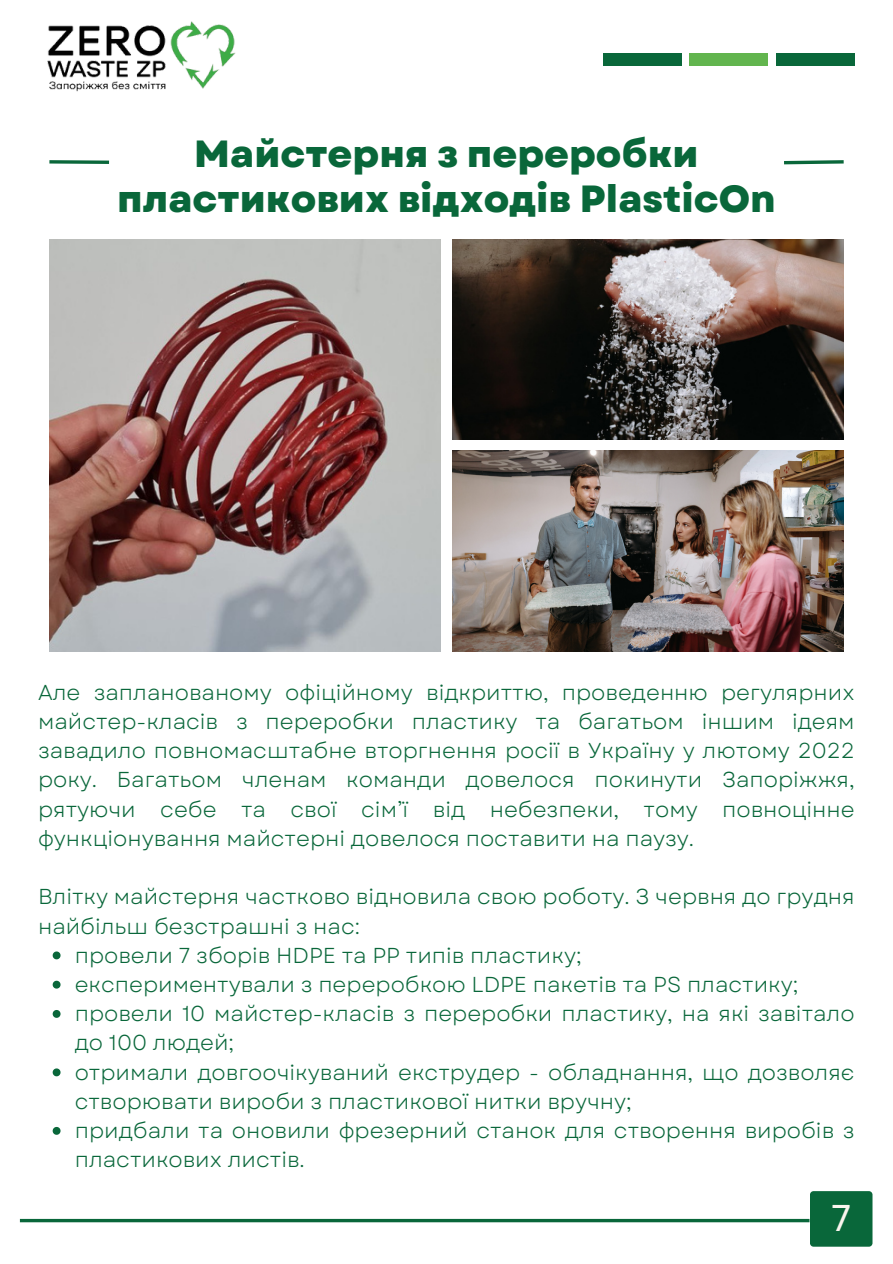
<style>
.page{position:relative;width:893px;height:1264px;background:#fff}
.page>*{position:absolute;margin:0;border:0;box-sizing:border-box;transform-origin:0 0}
.t1{font:800 37.8px/45px "Garet";color:#09673a;text-align:center}
.t2{font:37.2px "Garet";color:#faf5ee}
.t3{font:21.6px/29.2px "Garet";color:#09673a}
</style>
<div class="page">
<img style="left:49px;top:239px;width:392px;height:412px">
<img style="left:452px;top:239px;width:391px;height:200px">
<img style="left:452px;top:450px;width:391px;height:201px">
<div style="left:603px;top:53px;width:78px;height:12px;background:#09673a"></div>
<div style="left:689px;top:53px;width:79px;height:12px;background:#62b54e"></div>
<div style="left:776px;top:53px;width:78px;height:12px;background:#09673a"></div>
<svg style="left:784px;top:160px;width:60px;height:5px"></svg>
<svg style="left:49px;top:160px;width:60px;height:4px"></svg>
<div style="left:809px;top:1191px;width:63px;height:55px;background:#09673a;border-radius:4px"></div>
<svg style="left:20px;top:1218px;width:789px;height:4px;background:#418967"></svg>
<svg style="left:53px;top:951px;width:8px;height:8px"></svg>
<svg style="left:53px;top:980px;width:8px;height:8px"></svg>
<svg style="left:53px;top:1010px;width:8px;height:7px"></svg>
<svg style="left:53px;top:1068px;width:8px;height:8px"></svg>
<svg style="left:53px;top:1126px;width:8px;height:8px"></svg>
<img style="left:47px;top:21px;width:189px;height:71px">
<p class="t1" style="left:117px;top:131px;width:660px">Майстерня з переробки пластикових відходів PlasticOn</p>
<p class="t3" style="left:38px;top:677px;width:818px;text-align:justify">Але запланованому офіційному відкриттю, проведенню регулярних майстер-класів з переробки пластику та багатьом іншим ідеям завадило повномасштабне вторгнення росії в Україну у лютому 2022 року. Багатьом членам команди довелося покинути Запоріжжя, рятуючи себе та свої сім’ї від небезпеки, тому повноцінне функціонування майстерні довелося поставити на паузу.</p>
<p class="t3" style="left:38px;top:882px;width:818px">Влітку майстерня частково відновила свою роботу. З червня до грудня найбільш безстрашні з нас:</p>
<p class="t3" style="left:75px;top:940px;width:508px">провели 7 зборів HDPE та PP типів пластику;</p>
<p class="t3" style="left:75px;top:969px;width:725px">експериментували з переробкою LDPE пакетів та PS пластику;</p>
<p class="t3" style="left:75px;top:999px;width:781px">провели 10 майстер-класів з переробки пластику, на які завітало до 100 людей;</p>
<p class="t3" style="left:75px;top:1057px;width:781px">отримали довгоочікуваний екструдер - обладнання, що дозволяє створювати вироби з пластикової нитки вручну;</p>
<p class="t3" style="left:75px;top:1116px;width:781px">придбали та оновили фрезерний станок для створення виробів з пластикових листів.</p>
<p class="t2" style="left:831px;top:1190px;width:22px">7</p>
</div>
